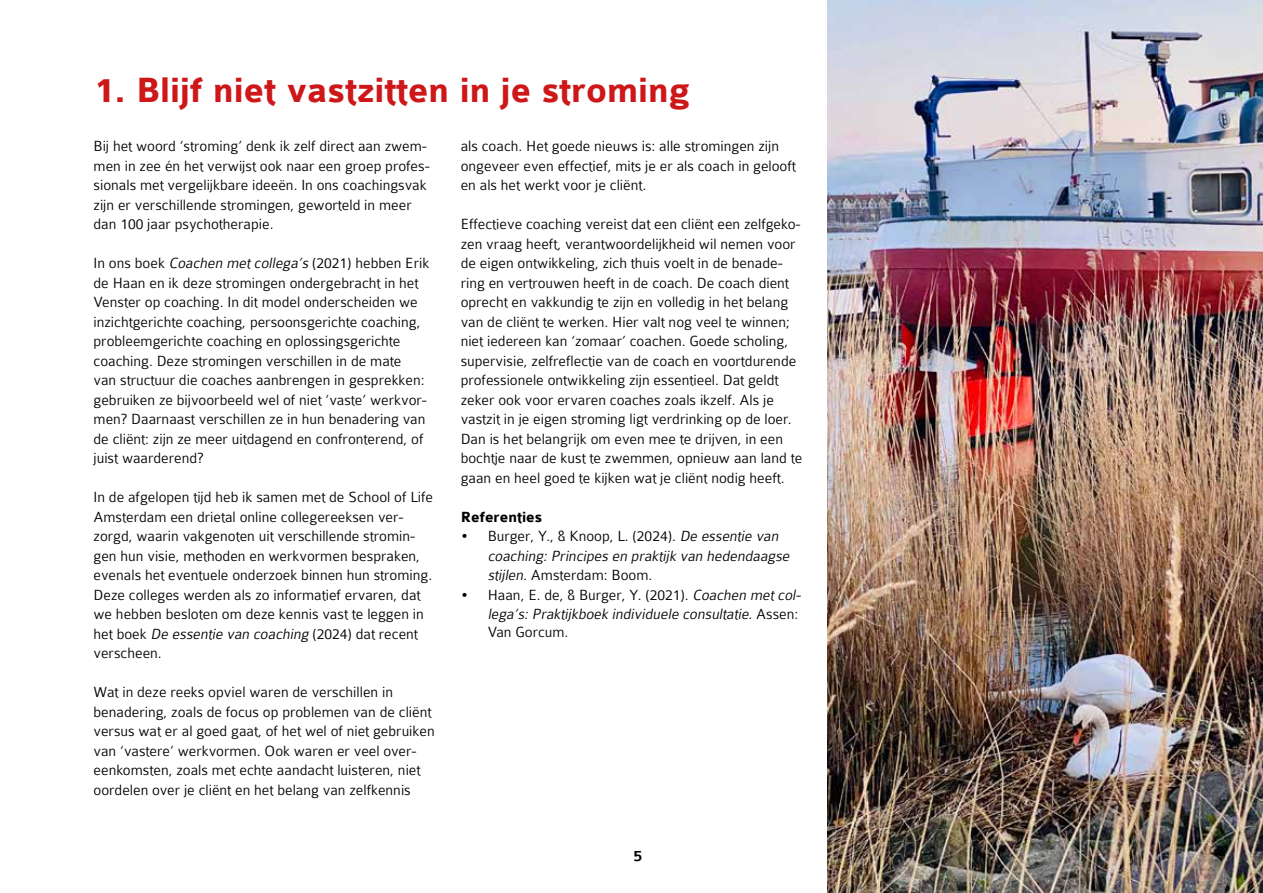
<style>
.page{position:relative;width:1263px;height:893px;background:#fff}
.page>*{position:absolute;margin:0;border:0;box-sizing:border-box;transform-origin:0 0}
.t1{font:700 37.5px "Colaborate";color:#cd1719}
.t2{font:500 16.5px "Colaborate";color:#000}
.t3{font:300 15.75px/19.5px "Colaborate";color:#000}
.t4{font:italic 300 15.75px/19.5px "Colaborate";color:#000}
.t5{font:700 15.75px "Colaborate";color:#000}
.s1{font-style:italic}
.s2{font-style:normal}
</style>
<div class="page">
<img style="left:828px;top:0;width:435px;height:893px">
<h1 class="t1" style="left:94px;top:71px;width:598px">1. Blijf niet vastzitten in je stroming</h1>
<p class="t3" style="left:94px;top:136px;width:338px">Bij het woord ‘stroming’ denk ik zelf direct aan zwem&shy;men in zee én het verwijst ook naar een groep profes&shy;sionals met vergelijkbare ideeën. In ons coachingsvak zijn er verschillende stromingen, geworteld in meer dan 100 jaar psychotherapie.</p>
<p class="t3" style="left:94px;top:253px;width:337px">In ons boek <span class="s1">Coachen metcollega’s</span> (2021) hebben Erik de Haan en ik deze stromingen ondergebracht in het Venster op coaching. In dit model onderscheiden we inzichtgerichte coaching, persoonsgerichte coaching, probleemgerichte coaching en oplossingsgerichte coaching. Deze stromingen verschillen in de mate<br>van structuur die coaches aanbrengen in gesprekken: gebruiken ze bijvoorbeeld wel of niet ‘vaste’ werkvor&shy;men? Daarnaast verschillen ze in hun benadering van de cliënt: zijn ze meer uitdagend en confronterend, of juist waarderend?</p>
<p class="t3" style="left:94px;top:487px;width:341px">In de afgelopen tijd heb ik samen met de School of Life Amsterdam een drietal online collegereeksen ver&shy;zorgd, waarin vakgenoten uit verschillende stromin&shy;gen hun visie, methoden en werkvormen bespraken, evenals het eventuele onderzoek binnen hun stroming.<br>Deze colleges werden als zo informatief ervaren, dat we hebben besloten om deze kennis vast te leggen in het boek <span class="s1">De essentie van coaching</span> (2024) dat recent verscheen.</p>
<p class="t3" style="left:94px;top:682px;width:343px">Wat in deze reeks opviel waren de verschillen in benadering, zoals de focus op problemen van de cliënt versus wat er al goed gaat, of het wel of niet gebruiken van ‘vastere’ werkvormen. Ook waren er veel over&shy;eenkomsten, zoals met echte aandacht luisteren, niet oordelen over je cliënt en het belang van zelfkennis</p>
<p class="t3" style="left:461px;top:136px;width:337px">als coach. Het goede nieuws is: alle stromingen zijn ongeveer even effectief, mits je er als coach in gelooft en als het werkt voor je cliënt.</p>
<p class="t3" style="left:461px;top:214px;width:343px">Effectieve coaching vereist dat een cliënt een zelfgeko&shy;zen vraag heeft, verantwoordelijkheid wil nemen voor de eigen ontwikkeling, zich thuis voelt in de benade&shy;ring en vertrouwen heeft in de coach. De coach dient oprecht en vakkundig te zijn en volledig in het belang van de cliënt te werken. Hier valt nog veel te winnen; niet iedereen kan ‘zomaar’ coachen. Goede scholing, supervisie, zelfreflectie van de coach en voortdurende professionele ontwikkeling zijn essentieel. Dat geldt zeker ook voor ervaren coaches zoals ikzelf. Als je vastzit in je eigen stroming ligt verdrinking op de loer.<br>Dan is het belangrijk om even mee te drijven, in een bochtje naar de kust te zwemmen, opnieuw aan land te gaan en heel goed te kijken wat je cliënt nodig heeft.</p>
<p class="t5" style="left:461px;top:508px;width:83px">Referenties</p>
<p class="t4" style="left:488px;top:526px;width:306px;text-indent:-27px"><span class="s2">• Burger, Y., &amp; Knoop, L. (2024).</span> De essentie van coaching:Principes en praktijk van hedendaagse stijlen.<span class="s2">Amsterdam: Boom.</span></p>
<p class="t4" style="left:488px;top:585px;width:317px;text-indent:-27px"><span class="s2">• Haan, E. de, &amp; Burger, Y. (2021).</span> Coachen metcol&shy;lega’s:Praktijkboek individuele consultatie.<span class="s2">A s s e n :</span></p>
<p class="t3" style="left:488px;top:622px;width:82px">Van Gorcum.</p>
<p class="t2" style="left:633px;top:847px;width:10px">5</p>
</div>
